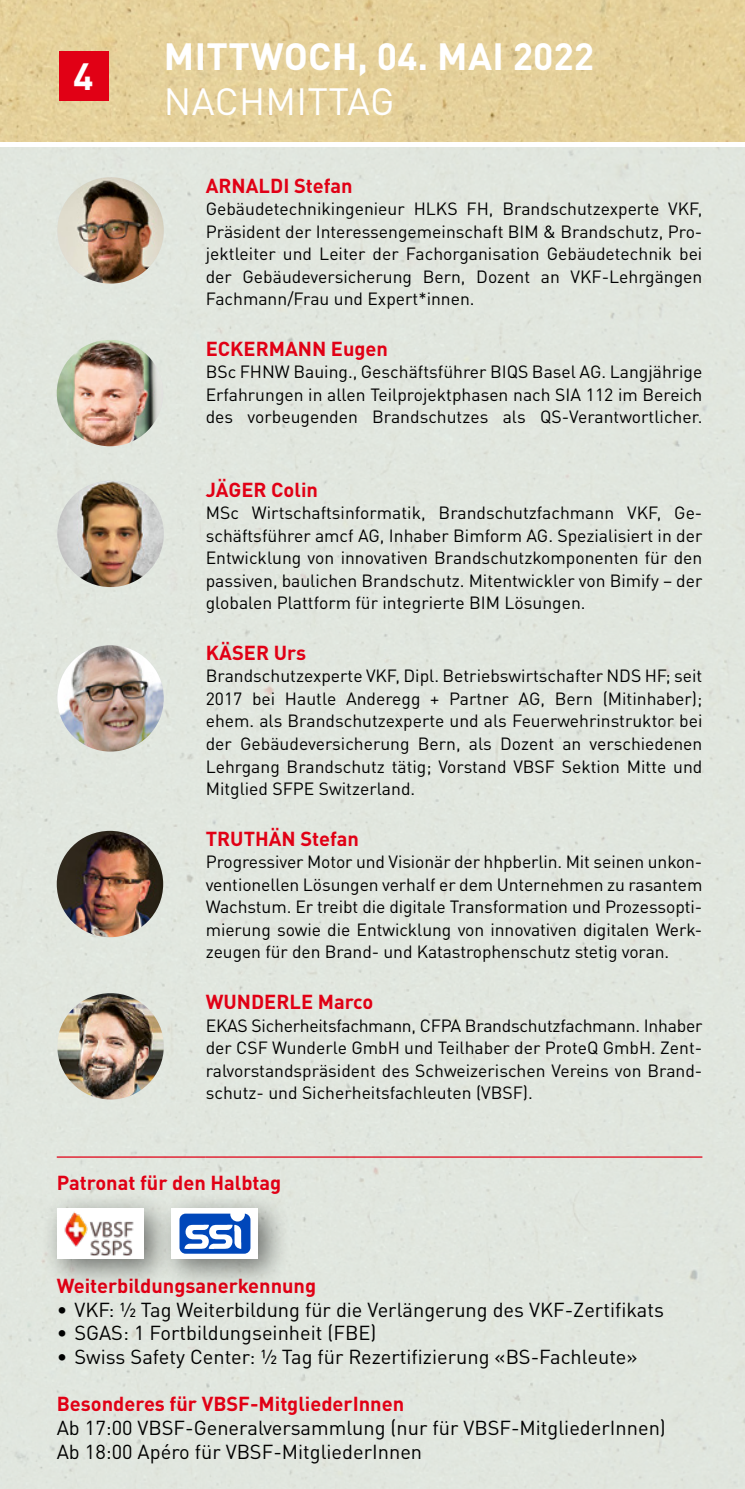
<style>
.page{position:relative;width:745px;height:1489px;background:#fff}
.page>*{position:absolute;margin:0;border:0;box-sizing:border-box;transform-origin:0 0}
._01_Rubriktitel_blau{font:700 37.5px "DIN Pro";letter-spacing:.01em;color:#fff}
._01_Rubriktitel_blau-2{font:37.5px "DIN Pro";letter-spacing:.01em;color:#fff}
._06_Referent_Titel{font:20px/23.8px "DIN Pro";color:#000}
._06_Referent_Titel-2{font:700 20px "DIN Pro";color:#e10015}
._06_Referent_Grundte{font:17.5px/22.5px "DIN Pro";color:#000;text-align:justify}
.s1{font-weight:700;color:#e10015}
</style>
<div class="page">
<div style="left:0;top:147px;width:744px;height:1341px;background:#e1e6de"></div>
<img style="left:0;top:0;width:744px;height:142px">
<div style="left:59px;top:51px;width:50px;height:50px;background:#e10015"></div>
<hr style="left:57px;top:1156px;width:149px;height:1px;background:#e10015">
<hr style="left:206px;top:1156px;width:496px;height:1px;background:#e10015">
<img style="left:57px;top:340px;width:106px;height:106px;border-radius:53px">
<img style="left:57px;top:480px;width:107px;height:107px;border-radius:53px">
<img style="left:57px;top:830px;width:106px;height:107px;border-radius:53px">
<img style="left:57px;top:993px;width:107px;height:106px;border-radius:53px">
<div style="left:41px;top:1191px;width:134px;height:98px;background:#000;opacity:.5"></div>
<div style="left:57px;top:1207px;width:87px;height:51px;background:#fff"></div>
<img style="left:64px;top:1212px;width:70px;height:43px">
<img style="left:57px;top:645px;width:107px;height:106px;border-radius:53px">
<img style="left:57px;top:177px;width:107px;height:106px;border-radius:53px">
<div style="left:155px;top:1191px;width:135px;height:98px;background:#000;opacity:.5"></div>
<div style="left:171px;top:1207px;width:87px;height:51px;background:#fff"></div>
<svg style="left:179px;top:1213px;width:71px;height:40px"></svg>
<p class="_01_Rubriktitel_blau" style="left:73px;top:45px;width:22px">4</p>
<p class="_01_Rubriktitel_blau" style="left:164px;top:25px;width:431px">MITTWOCH, 04. MAI 2022</p>
<p class="_01_Rubriktitel_blau-2" style="left:164px;top:72px;width:232px">NACHMITTAG</p>
<p class="_06_Referent_Titel-2" style="left:206px;top:169px;width:148px">ARNALDI Stefan</p>
<p class="_06_Referent_Grundte" style="left:206px;top:196px;width:498px">Gebäudetechnikingenieur HLKS FH, Brandschutzexperte VKF, Präsident der Interessengemeinschaft BIM &amp; Brandschutz, Pro&shy;jektleiter und Leiter der Fachorganisation Gebäudetechnik bei der Gebäudeversicherung Bern, Dozent an VKF-Lehrgängen Fachmann/Frau und Expert*innen.</p>
<p class="_06_Referent_Titel-2" style="left:206px;top:332px;width:184px">ECKERMANN Eugen</p>
<p class="_06_Referent_Grundte" style="left:206px;top:359px;width:498px">BSc FHNW Bauing., Geschäftsführer BIQS Basel AG. Langjährige Erfahrungen in allen Teilprojektphasen nach SIA 112 im Bereich des vorbeugenden Brandschutzes als QS-Verantwortlicher.</p>
<p class="_06_Referent_Titel-2" style="left:206px;top:472px;width:114px">JÄGER Colin</p>
<p class="_06_Referent_Grundte" style="left:206px;top:500px;width:498px">MSc Wirtschaftsinformatik, Brandschutzfachmann VKF, Ge&shy;schäftsführer amcf AG, Inhaber Bimform AG. Spezialisiert in der Entwicklung von innovativen Brandschutzkomponenten für den passiven, baulichen Brandschutz. Mitentwickler von Bimify – der globalen Plattform für integrierte BIM Lösungen.</p>
<p class="_06_Referent_Titel-2" style="left:206px;top:636px;width:102px">KÄSER Urs</p>
<p class="_06_Referent_Grundte" style="left:206px;top:663px;width:498px">Brandschutzexperte VKF, Dipl. Betriebswirtschafter NDS HF; seit 2017 bei Hautle Anderegg + Partner AG, Bern (Mitinhaber); ehem. als Brandschutzexperte und als Feuerwehrinstruktor bei der Gebäudeversicherung Bern, als Dozent an verschiedenen Lehrgang Brandschutz tätig; Vorstand VBSF Sektion Mitte und Mitglied SFPE Switzerland.</p>
<p class="_06_Referent_Titel-2" style="left:206px;top:821px;width:154px">TRUTHÄN Stefan</p>
<p class="_06_Referent_Grundte" style="left:206px;top:849px;width:498px">Progressiver Motor und Visionär der hhpberlin. Mit seinen unkon&shy;ventionellen Lösungen verhalf er dem Unternehmen zu rasantem Wachstum. Er treibt die digitale Transformation und Prozessopti&shy;mierung sowie die Entwicklung von innovativen digitalen Werk&shy;zeugen für den Brand- und Katastrophenschutz stetig voran.</p>
<p class="_06_Referent_Titel-2" style="left:206px;top:985px;width:169px">WUNDERLE Marco</p>
<p class="_06_Referent_Grundte" style="left:206px;top:1012px;width:498px">EKAS Sicherheitsfachmann, CFPA Brandschutzfachmann. Inhaber der CSF Wunderle GmbH und Teilhaber der ProteQ GmbH. Zent&shy;ralvorstandspräsident des Schweizerischen Vereins von Brand&shy;schutz- und Sicherheitsfachleuten (VBSF).</p>
<p class="_06_Referent_Titel-2" style="left:57px;top:1166px;width:226px">Patronat für den Halbtag</p>
<p class="_06_Referent_Titel-2" style="left:57px;top:1268px;width:261px">Weiterbildungsanerkennung</p>
<p class="_06_Referent_Titel" style="left:57px;top:1295px;width:608px">• VKF: ½ Tag Weiterbildung für die Verlängerung des VKF-Zertifikats</p>
<p class="_06_Referent_Titel" style="left:57px;top:1319px;width:321px">• SGAS: 1 Fortbildungseinheit (FBE)</p>
<p class="_06_Referent_Titel" style="left:57px;top:1342px;width:582px">• Swiss Safety Center: ½ Tag für Rezertifizierung «BS-Fachleute»</p>
<p class="_06_Referent_Titel" style="left:57px;top:1390px;width:610px"><span class="s1">Besonderes für VBSF-MitgliederInnen<br></span>Ab 17:00 VBSF-Generalversammlung (nur für VBSF-MitgliederInnen)<br>Ab 18:00 Apéro für VBSF-MitgliederInnen</p>
</div>
